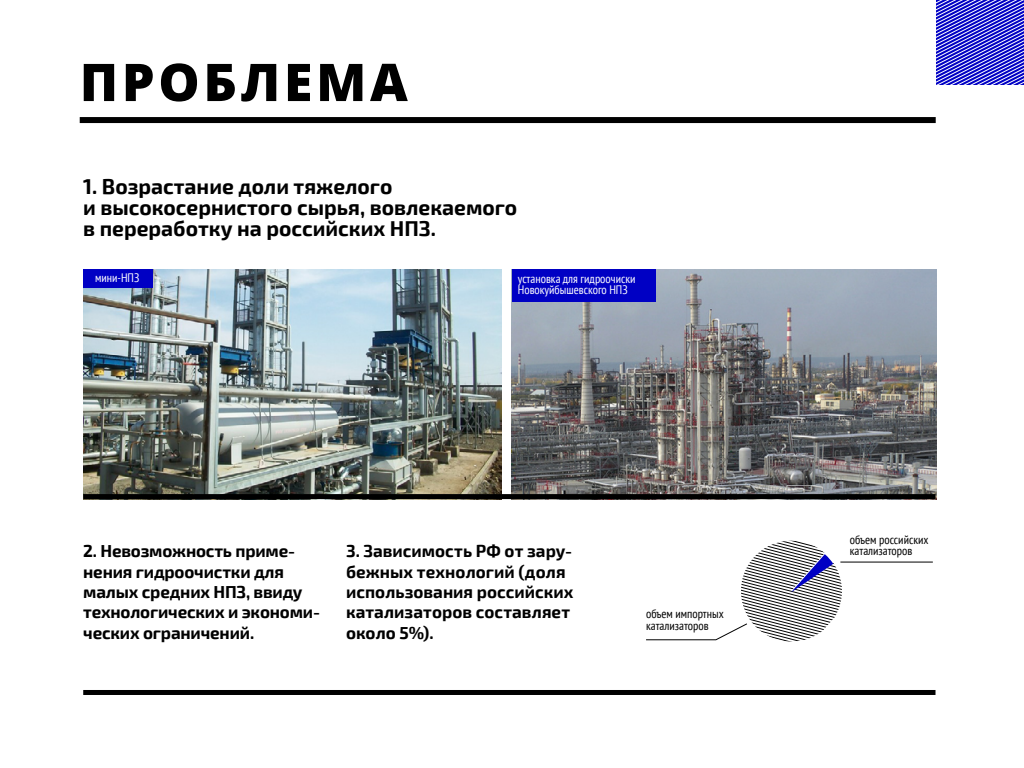
<style>
.page{position:relative;width:1024px;height:768px;background:#fff}
.page>*{position:absolute;margin:0;border:0;box-sizing:border-box;transform-origin:0 0}
.t1{font:800 52px "Open Sans";letter-spacing:.07em;color:#000}
.t2{font:700 21px/21.2px "Exo 2";color:#000}
.t3{font:700 17px/20.4px "Exo 2";letter-spacing:-.01em;color:#000}
.t4{font:condensed 12.2px/11.6px "PT Sans";color:#000}
.t5{font:condensed 12.2px/11.6px "PT Sans";color:#fff}
</style>
<div class="page">
<img style="left:83px;top:269px;width:418px;height:225px">
<img style="left:511px;top:269px;width:425px;height:225px">
<div style="left:83px;top:269px;width:70px;height:19px;background:#0000c4"></div>
<div style="left:512px;top:269px;width:144px;height:32px;background:#0000c4"></div>
<div style="left:83px;top:690px;width:853px;height:5px;background:#000"></div>
<div style="left:83px;top:494px;width:853px;height:5px;background:#000"></div>
<hr style="left:840px;top:562px;width:93px;height:1px;background:#000">
<svg style="left:646px;top:541px;width:199px;height:101px"></svg>
<svg style="left:936px;top:0;width:88px;height:85px;background:#5353d6"></svg>
<div style="left:80px;top:117px;width:856px;height:6px;background:#000"></div>
<h1 class="t1" style="left:80px;top:43px;width:330px">ПРОБЛЕМА</h1>
<p class="t2" style="left:83px;top:176px;width:436px">1. Возрастание доли тяжелого<br>и высокосернистого сырья, вовлекаемого в переработку на российских НПЗ.</p>
<p class="t5" style="left:95px;top:271px;width:46px">мини-НПЗ</p>
<p class="t5" style="left:518px;top:272px;width:119px">установка для гидроочиски<br>Новокуйбышевского НПЗ</p>
<p class="t3" style="left:83px;top:541px;width:238px">2. Невозможность приме&shy;нения гидроочистки для малых средних НПЗ, ввиду технологических и экономи&shy;ческих ограничений.</p>
<p class="t3" style="left:346px;top:541px;width:229px">3. Зависимость РФ от зару&shy;бежных технологий (доля использования российских катализаторов составляет около 5%).</p>
<p class="t4" style="left:646px;top:608px;width:79px">объем импортных катализаторов</p>
<p class="t4" style="left:850px;top:533px;width:80px">объем российских катализаторов</p>
</div>
